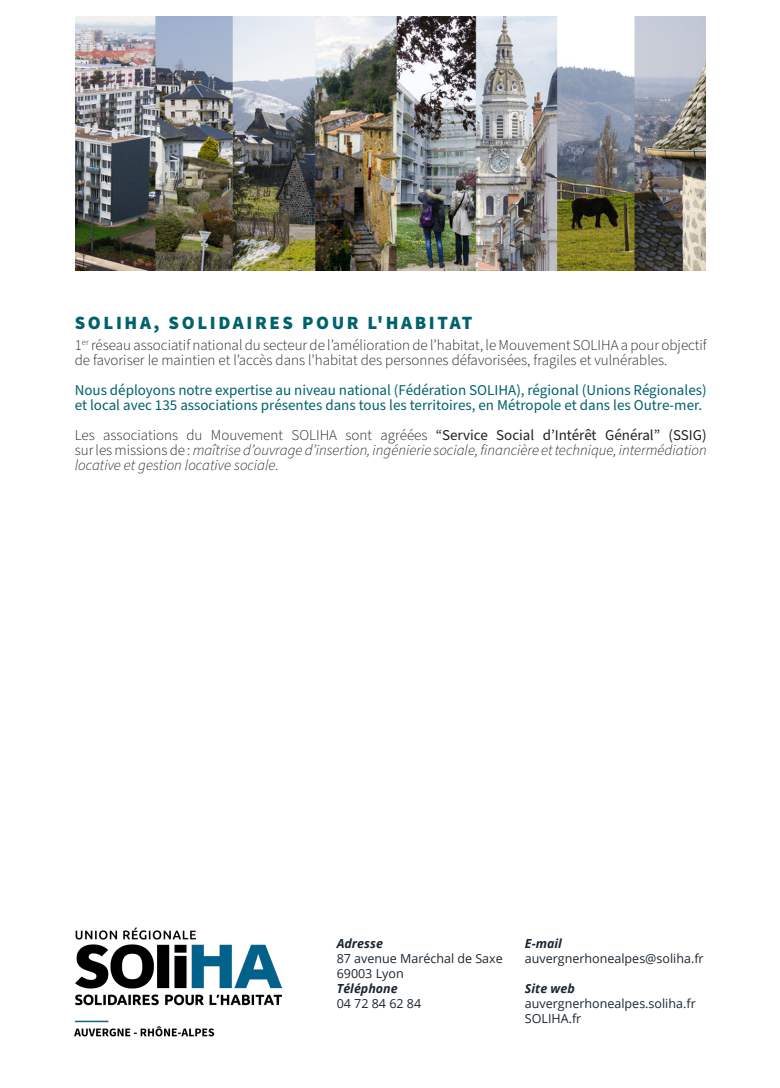
<style>
.page{position:relative;width:780px;height:1088px;background:#fff}
.page>*{position:absolute;margin:0;border:0;box-sizing:border-box;transform-origin:0 0}
.t1{font:900 18.75px "Source Sans Pro";letter-spacing:.14em;color:#00626d}
.t2{font:italic 300 15px/15px "Source Sans Pro";color:#231f20;text-align:justify}
.t3{font:300 15px/15px "Source Sans Pro";color:#231f20}
.t4{font:15px/15px "Source Sans Pro";color:#00626d}
.t5{font:12.5px/15px "Open Sans";color:#1b2630}
.t6{font:italic 700 12.5px "Open Sans";color:#1b2630}
.s1{font-style:normal}
.s2{font-weight:400;font-style:normal}
</style>
<div class="page">
<img style="left:75px;top:16px;width:631px;height:254px">
<img style="left:74px;top:927px;width:207px;height:110px">
<p class="t1" style="left:75px;top:310px;width:399px">SOLIHA, SOLIDAIRES POUR L'HABITAT</p>
<p class="t3" style="left:75px;top:338px;width:633px">1<sup>er</sup> réseau associatif national du secteur de l’amélioration de l’habitat, le Mouvement SOLIHA a pour objectif de favoriser le maintien et l’accès dans l’habitat des personnes défavorisées, fragiles et vulnérables.</p>
<p class="t4" style="left:75px;top:383px;width:633px">Nous déployons notre expertise au niveau national (Fédération SOLIHA), régional (Unions Régionales) et local avec 135 associations présentes dans tous les territoires, en Métropole et dans les Outre-mer.</p>
<p class="t2" style="left:75px;top:428px;width:633px"><span class="s1">Les associations du Mouvement SOLIHA sont agréées</span> <span class="s2">“Service Social d’Intérêt Général” (SSIG) </span><span class="s1">sur les missions de :</span> maîtrise d’ouvrage d’insertion, ingénierie sociale, financière et technique, intermédiation locative et gestion locative sociale.</p>
<p class="t6" style="left:336px;top:934px;width:48px">Adresse</p>
<p class="t5" style="left:336px;top:950px;width:168px">87 avenue Maréchal de Saxe<br>69003 Lyon</p>
<p class="t6" style="left:336px;top:979px;width:63px">Téléphone</p>
<p class="t5" style="left:336px;top:995px;width:86px">04 72 84 62 84</p>
<p class="t6" style="left:525px;top:934px;width:38px">E-mail</p>
<p class="t5" style="left:525px;top:950px;width:180px">auvergnerhonealpes@soliha.fr</p>
<p class="t6" style="left:525px;top:979px;width:51px">Site web</p>
<p class="t5" style="left:525px;top:995px;width:172px">auvergnerhonealpes.soliha.fr<br>SOLIHA.fr</p>
</div>
